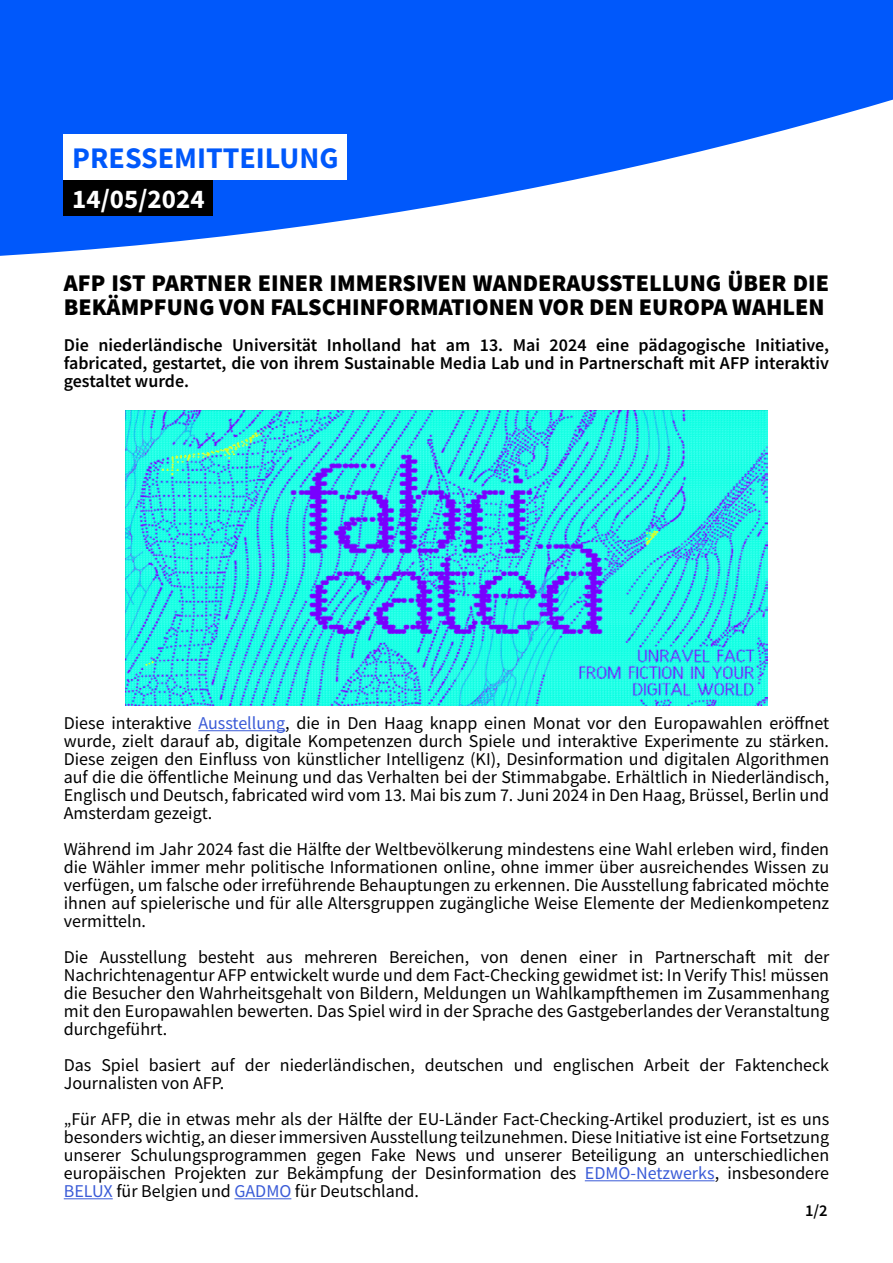
<style>
.page{position:relative;width:893px;height:1263px;background:#fff}
.page>*{position:absolute;margin:0;border:0;box-sizing:border-box;transform-origin:0 0}
.t1{font:700 30px "Source Sans Pro";color:#0058fb}
.t2{font:700 27px "Source Sans Pro";color:#fff}
.t3{font:900 24px/24px "Source Sans Pro";color:#000}
.t4{font:18px/18px "Source Sans Pro";color:#000;text-align:justify}
.t5{font:600 18px/18px "Source Sans Pro";color:#000;text-align:justify}
.t6{font:600 16.5px "Source Sans Pro";color:#000}
.s1{color:#3a5bd7}
</style>
<div class="page">
<svg style="left:0;top:0;width:893px;height:256px;fill:#0058fb"></svg>
<div style="left:64px;top:180px;width:149px;height:36px;background:#000"></div>
<div style="left:64px;top:134px;width:283px;height:46px;background:#fff"></div>
<hr style="left:198px;top:730px;width:87px;height:1px;background:#3a5bd7">
<hr style="left:585px;top:1180px;width:130px;height:1px;background:#3a5bd7">
<hr style="left:64px;top:1198px;width:49px;height:1px;background:#3a5bd7">
<hr style="left:234px;top:1198px;width:57px;height:1px;background:#3a5bd7">
<img style="left:125px;top:410px;width:643px;height:296px">
<h1 class="t1" style="left:72px;top:138px;width:268px">PRESSEMITTEILUNG</h1>
<h2 class="t2" style="left:72px;top:181px;width:134px">14/05/2024</h2>
<h3 class="t3" style="left:64px;top:270px;width:767px">AFP IST PARTNER EINER IMMERSIVEN WANDERAUSSTELLUNG ÜBER DIE<br>BEKÄMPFUNG VON FALSCHINFORMATIONEN VOR DEN EUROPA WAHLEN</h3>
<p class="t5" style="left:64px;top:336px;width:767px">Die niederländische Universität Inholland hat am 13. Mai 2024 eine pädagogische Initiative, fabricated, gestartet, die von ihrem Sustainable Media Lab und in Partnerschaft mit AFP interaktiv gestaltet wurde.</p>
<p class="t4" style="left:64px;top:714px;width:767px">Diese interaktive <span class="s1">Ausstellung</span>, die in Den Haag knapp einen Monat vor den Europawahlen eröffnet wurde, zielt darauf ab, digitale Kompetenzen durch Spiele und interaktive Experimente zu stärken.<br>Diese zeigen den Einfluss von künstlicher Intelligenz (KI), Desinformation und digitalen Algorithmen auf die die öffentliche Meinung und das Verhalten bei der Stimmabgabe. Erhältlich in Niederländisch, Englisch und Deutsch, fabricated wird vom 13. Mai bis zum 7. Juni 2024 in Den Haag, Brüssel, Berlin und Amsterdam gezeigt.</p>
<p class="t4" style="left:64px;top:840px;width:767px">Während im Jahr 2024 fast die Hälfte der Weltbevölkerung mindestens eine Wahl erleben wird, finden die Wähler immer mehr politische Informationen online, ohne immer über ausreichendes Wissen zu verfügen, um falsche oder irreführende Behauptungen zu erkennen. Die Ausstellung fabricated möchte ihnen auf spielerische und für alle Altersgruppen zugängliche Weise Elemente der Medienkompetenz vermitteln.</p>
<p class="t4" style="left:64px;top:948px;width:767px">Die Ausstellung besteht aus mehreren Bereichen, von denen einer in Partnerschaft mit der Nachrichtenagentur AFP entwickelt wurde und dem Fact-Checking gewidmet ist: In Verify This! müssen die Besucher den Wahrheitsgehalt von Bildern, Meldungen un Wahlkampfthemen im Zusammenhang mit den Europawahlen bewerten. Das Spiel wird in der Sprache des Gastgeberlandes der Veranstaltung durchgeführt.</p>
<p class="t4" style="left:64px;top:1056px;width:767px">Das Spiel basiert auf der niederländischen, deutschen und englischen Arbeit der Faktencheck<br>Journalisten von AFP.</p>
<p class="t4" style="left:64px;top:1110px;width:767px">„Für AFP, die in etwas mehr als der Hälfte der EU-Länder Fact-Checking-Artikel produziert, ist es uns besonders wichtig, an dieser immersiven Ausstellung teilzunehmen. Diese Initiative ist eine Fortsetzung unserer Schulungsprogrammen gegen Fake News und unserer Beteiligung an unterschiedlichen europäischen Projekten zur Bekämpfung der Desinformation des <span class="s1">EDMO-Netzwerks</span>, insbesondere <span class="s1">BELUX</span> für Belgien und <span class="s1">GADMO</span> für Deutschland.</p>
<p class="t6" style="left:805px;top:1200px;width:24px">1/2</p>
</div>
